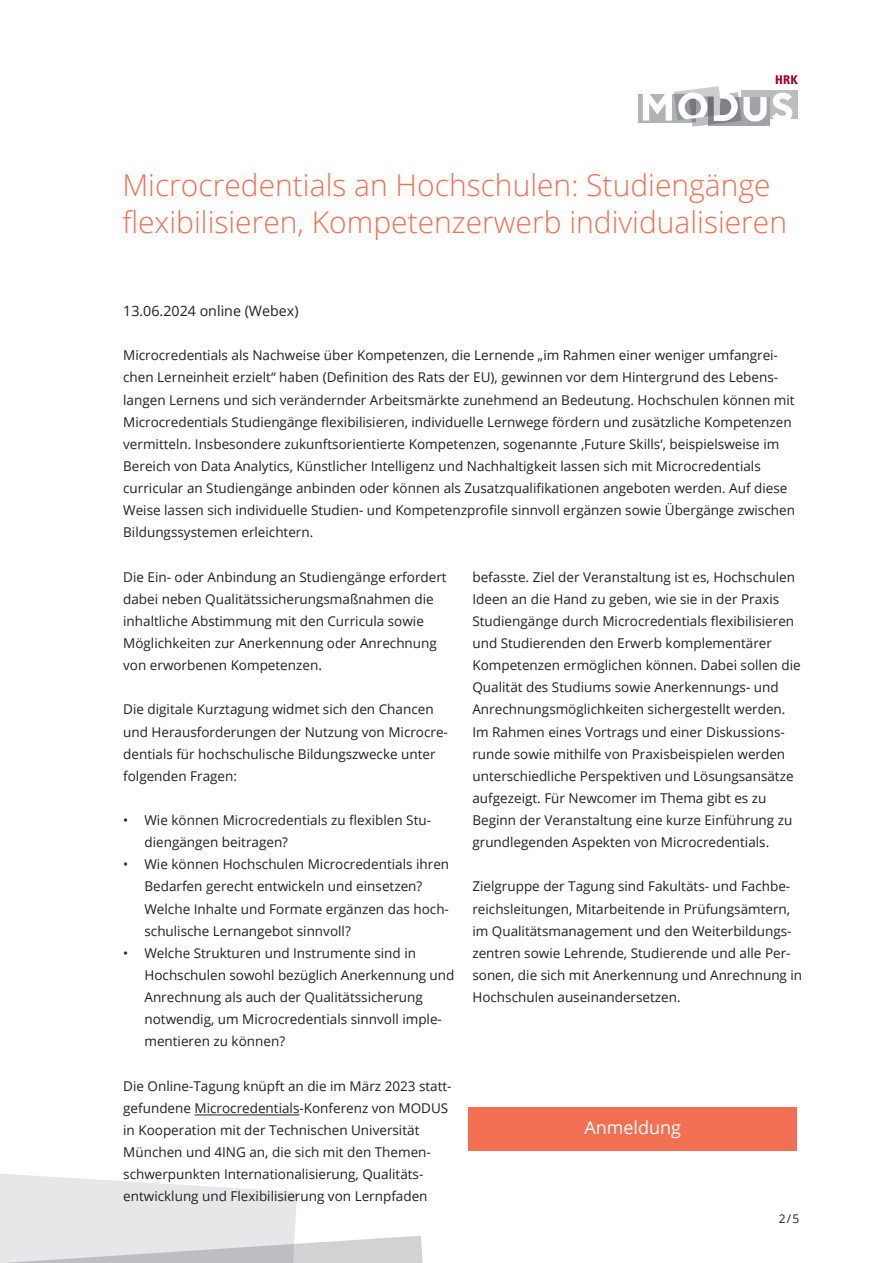
<style>
.page{position:relative;width:893px;height:1263px;background:#fff}
.page>*{position:absolute;margin:0;border:0;box-sizing:border-box;transform-origin:0 0}
.t1{font:300 30px/37.5px "Open Sans";color:#f36f51}
.t2{font:18px "Open Sans";color:#fff}
.t3{font:14.25px "Open Sans";color:#231f20}
.t4{font:13.5px/22.2px "Open Sans";color:#231f20}
.t5{font:12px "Open Sans";color:#231f20}
</style>
<div class="page">
<svg style="left:0;top:1174px;width:423px;height:89px"></svg>
<svg style="left:638px;top:75px;width:160px;height:52px"></svg>
<hr style="left:195px;top:1114px;width:104px;height:1px;background:#231f20">
<div style="left:468px;top:1107px;width:329px;height:44px;background:#f36f51"></div>
<h1 class="t1" style="left:122px;top:165px;width:666px">Microcredentials an Hochschulen: Studiengänge flexibilisieren, Kompetenzerwerb individualisieren</h1>
<p class="t3" style="left:123px;top:301px;width:177px">13.06.2024 online (Webex)</p>
<p class="t4" style="left:123px;top:344px;width:673px">Microcredentials als Nachweise über Kompetenzen, die Lernende „im Rahmen einer weniger umfangrei&shy;chen Lerneinheit erzielt“ haben (Definition des Rats der EU), gewinnen vor dem Hintergrund des Lebens&shy;langen Lernens und sich verändernder Arbeitsmärkte zunehmend an Bedeutung. Hochschulen können mit Microcredentials Studiengänge flexibilisieren, individuelle Lernwege fördern und zusätzliche Kompetenzen vermitteln. Insbesondere zukunftsorientierte Kompetenzen, sogenannte ‚Future Skills‘, beispielsweise im Bereich von Data Analytics, Künstlicher Intelligenz und Nachhaltigkeit lassen sich mit Microcredentials curricular an Studiengänge anbinden oder können als Zusatzqualifikationen angeboten werden. Auf diese Weise lassen sich individuelle Studien- und Kompetenzprofile sinnvoll ergänzen sowie Übergänge zwischen Bildungssystemen erleichtern.</p>
<p class="t4" style="left:123px;top:565px;width:325px">Die Ein- oder Anbindung an Studiengänge erfordert dabei neben Qualitätssicherungsmaßnahmen die inhaltliche Abstimmung mit den Curricula sowie Möglichkeiten zur Anerkennung oder Anrechnung von erworbenen Kompetenzen.</p>
<p class="t4" style="left:123px;top:698px;width:326px">Die digitale Kurztagung widmet sich den Chancen und Herausforderungen der Nutzung von Microcre&shy;dentials für hochschulische Bildungszwecke unter folgenden Fragen:</p>
<p class="t4" style="left:144px;top:809px;width:288px;text-indent:-21px">• Wie können Microcredentials zu flexiblen Stu&shy;diengängen beitragen?</p>
<p class="t4" style="left:144px;top:853px;width:306px;text-indent:-21px">• Wie können Hochschulen Microcredentials ihren Bedarfen gerecht entwickeln und einsetzen?<br>Welche Inhalte und Formate ergänzen das hoch&shy;schulische Lernangebot sinnvoll?</p>
<p class="t4" style="left:144px;top:941px;width:311px;text-indent:-21px">• Welche Strukturen und Instrumente sind in Hochschulen sowohl bezüglich Anerkennung und Anrechnung als auch der Qualitätssicherung notwendig, um Microcredentials sinnvoll imple&shy;mentieren zu können?</p>
<p class="t4" style="left:123px;top:1074px;width:330px">Die Online-Tagung knüpft an die im März 2023 statt&shy;gefundene Microcredentials-Konferenz von MODUS in Kooperation mit der Technischen Universität München und 4ING an, die sich mit den Themen&shy;schwerpunkten Internationalisierung, Qualitäts&shy;entwicklung und Flexibilisierung von Lernpfaden</p>
<p class="t4" style="left:472px;top:565px;width:330px">befasste. Ziel der Veranstaltung ist es, Hochschulen Ideen an die Hand zu geben, wie sie in der Praxis Studiengänge durch Microcredentials flexibilisieren und Studierenden den Erwerb komplementärer Kompetenzen ermöglichen können. Dabei sollen die Qualität des Studiums sowie Anerkennungs- und Anrechnungsmöglichkeiten sichergestellt werden.<br>Im Rahmen eines Vortrags und einer Diskussions&shy;runde sowie mithilfe von Praxisbeispielen werden unterschiedliche Perspektiven und Lösungsansätze aufgezeigt. Für Newcomer im Thema gibt es zu Beginn der Veranstaltung eine kurze Einführung zu grundlegenden Aspekten von Microcredentials.</p>
<p class="t4" style="left:472px;top:875px;width:331px">Zielgruppe der Tagung sind Fakultäts- und Fachbe&shy;reichsleitungen, Mitarbeitende in Prüfungsämtern, im Qualitätsmanagement und den Weiterbildungs&shy;zentren sowie Lehrende, Studierende und alle Per&shy;sonen, die sich mit Anerkennung und Anrechnung in Hochschulen auseinandersetzen.</p>
<h2 class="t2" style="left:584px;top:1115px;width:98px">Anmeldung</h2>
<p class="t5" style="left:779px;top:1211px;width:22px">2 / 5</p>
</div>
